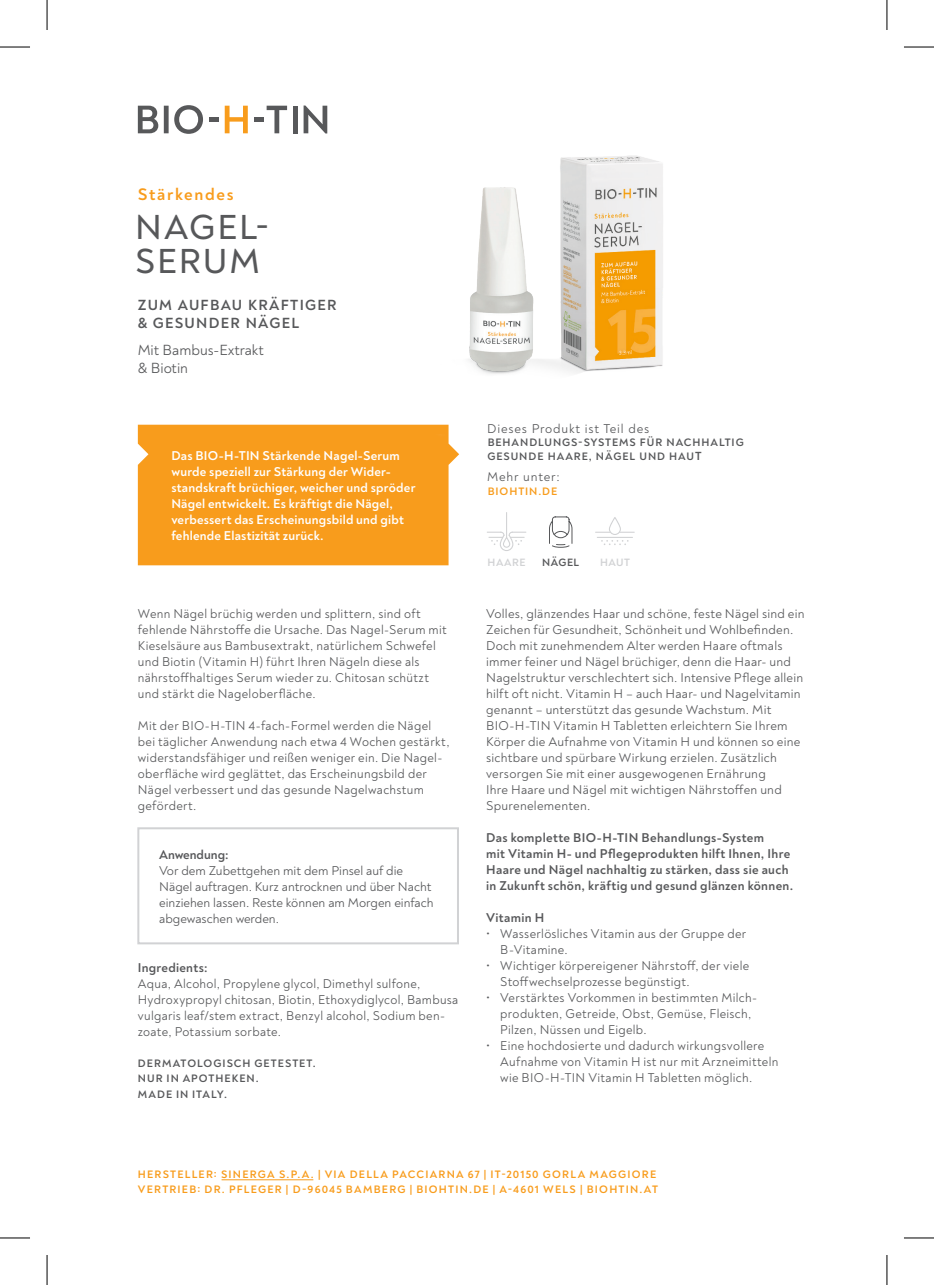
<style>
.page{position:relative;width:934px;height:1285px;background:#fff}
.page>*{position:absolute;margin:0;border:0;box-sizing:border-box;transform-origin:0 0}
.t1{font:500 35.4px/34px "Noah";letter-spacing:.055em;color:#57585a}
.t2{font:700 17px "Noah";letter-spacing:.1em;color:#f89c1c}
.t3{font:700 15px/18px "Noah";letter-spacing:.085em;color:#57585a}
.t4{font:15px/18px "Noah";color:#57585a}
.t5{font:13px/16px "Noah";letter-spacing:.02em;color:#57585a}
.t6{font:700 13px/16px "Noah";letter-spacing:.015em;color:#fff}
.t7{font:700 13px/16px "Noah";letter-spacing:.025em;color:#57585a}
.t8{font:13px/16px "Noah";color:#57585a}
.t9{font:13px "Noah";letter-spacing:.065em;color:#57585a}
.t10{font:700 13px "Noah";color:#57585a}
.t11{font:700 11px/15px "Noah";letter-spacing:.11em;color:#f89c1c}
.t12{font:700 11px/15.6px "Noah";letter-spacing:.085em;color:#57585a}
.t13{font:700 11px "Noah";letter-spacing:.085em;color:#f89c1c}
.t14{font:700 10.8px "Noah";letter-spacing:.05em;color:#d1d2d4}
.t15{font:700 10.8px "Noah";letter-spacing:.05em;color:#57585a}
.s1{font-size:12px}
</style>
<div class="page">
<div style="left:138px;top:425px;width:319px;height:140px;background:#f89c1c"></div>
<div style="left:254px;top:117px;width:9px;height:5px;background:#57585a"></div>
<div style="left:209px;top:117px;width:9px;height:5px;background:#57585a"></div>
<svg style="left:266px;top:106px;width:21px;height:27px"></svg>
<svg style="left:225px;top:106px;width:23px;height:27px"></svg>
<svg style="left:138px;top:105px;width:65px;height:29px"></svg>
<div style="left:292px;top:106px;width:5px;height:27px;background:#57585a"></div>
<svg style="left:303px;top:105px;width:24px;height:28px"></svg>
<svg style="left:487px;top:512px;width:39px;height:39px"></svg>
<svg style="left:549px;top:516px;width:23px;height:32px"></svg>
<svg style="left:595px;top:517px;width:39px;height:28px"></svg>
<div style="left:137px;top:827px;width:322px;height:117px;border:2px solid #d1d2d4"></div>
<hr style="left:221px;top:1179px;width:92px;height:1px;background:#f89c1c">
<img style="left:457px;top:155px;width:206px;height:302px">
<img style="left:414px;top:155px;width:164px;height:285px">
<hr style="left:0;top:47px;width:30px;height:1px;background:#000">
<hr style="left:903px;top:47px;width:30px;height:1px;background:#000">
<hr style="left:0;top:1237px;width:30px;height:1px;background:#000">
<hr style="left:903px;top:1237px;width:30px;height:1px;background:#000">
<hr style="left:47px;top:0;width:1px;height:30px;background:#000">
<hr style="left:47px;top:1255px;width:1px;height:30px;background:#000">
<hr style="left:886px;top:0;width:1px;height:30px;background:#000">
<hr style="left:886px;top:1255px;width:1px;height:30px;background:#000">
<h2 class="t2" style="left:138px;top:183px;width:97px">Stärkendes</h2>
<h1 class="t1" style="left:135px;top:210px;width:136px">NAGEL-<br>SERUM</h1>
<p class="t3" style="left:138px;top:296px;width:200px">ZUM AUFBAU KRÄFTIGER &amp; GESUNDER NÄGEL</p>
<p class="t4" style="left:138px;top:341px;width:127px">Mit Bambus-Extrakt &amp; Biotin</p>
<p class="t6" style="left:171px;top:447px;width:245px">Das BIO-H-TIN Stärkende Nagel-Serum wurde speziell zur Stärkung der Wider&shy;standskraft brüchiger, weicher und spröder Nägel entwickelt. Es kräftigt die Nägel, verbessert das Erscheinungsbild und gibt fehlende Elastizität zurück.</p>
<p class="t5" style="left:138px;top:605px;width:310px">Wenn Nägel brüchig werden und splittern, sind oft fehlende Nährstoffe die Ursache. Das Nagel-Serum mit Kieselsäure aus Bambusextrakt, natürlichem Schwefel und Biotin (Vitamin H) führt Ihren Nägeln diese als nährstoffhaltiges Serum wieder zu. Chitosan schützt und stärkt die Nageloberfläche.</p>
<p class="t5" style="left:138px;top:717px;width:313px">Mit der BIO-H-TIN 4-fach-Formel werden die Nägel bei täglicher Anwendung nach etwa 4 Wochen gestärkt, widerstandsfähiger und reißen weniger ein. Die Nagel&shy;oberfläche wird geglättet, das Erscheinungsbild der Nägel verbessert und das gesunde Nagelwachstum gefördert.</p>
<p class="t10" style="left:159px;top:846px;width:71px">Anwendung:</p>
<p class="t8" style="left:159px;top:862px;width:276px">Vor dem Zubettgehen mit dem Pinsel auf die Nägel auftragen. Kurz antrocknen und über Nacht einziehen lassen. Reste können am Morgen einfach abgewaschen werden.</p>
<p class="t7" style="left:138px;top:959px;width:71px">Ingredients:</p>
<p class="t5" style="left:138px;top:975px;width:322px">Aqua, Alcohol, Propylene glycol, Dimethyl sulfone, Hydroxypropyl chitosan, Biotin, Ethoxydiglycol, Bambusa vulgaris leaf/stem extract, Benzyl alcohol, Sodium ben&shy;zoate, Potassium sorbate.</p>
<p class="t12" style="left:138px;top:1055px;width:179px">DERMATOLOGISCH GETESTET.<br>NUR IN APOTHEKEN.<br>MADE IN ITALY.</p>
<p class="t9" style="left:487px;top:421px;width:163px">Dieses Produkt ist Teil des</p>
<p class="t12" style="left:487px;top:435px;width:257px;line-height:14.2px">BEHANDLUNGS-SYSTEMS FÜR NACHHALTIG<br>GESUNDE HAARE, NÄGEL UND HAU<span class="s1">T</span></p>
<p class="t9" style="left:487px;top:469px;width:74px">Mehr unter:</p>
<p class="t13" style="left:487px;top:484px;width:71px">BIOHTIN.DE</p>
<p class="t14" style="left:487px;top:555px;width:39px">HAARE</p>
<p class="t15" style="left:542px;top:555px;width:39px">NÄGEL</p>
<p class="t14" style="left:599px;top:555px;width:32px">HAUT</p>
<p class="t5" style="left:486px;top:605px;width:320px">Volles, glänzendes Haar und schöne, feste Nägel sind ein Zeichen für Gesundheit, Schönheit und Wohlbefinden.<br>Doch mit zunehmendem Alter werden Haare oftmals immer feiner und Nägel brüchiger, denn die Haar- und Nagelstruktur verschlechtert sich. Intensive Pflege allein hilft oft nicht. Vitamin H – auch Haar- und Nagelvitamin genannt – unterstützt das gesunde Wachstum. Mit BIO-H-TIN Vitamin H Tabletten erleichtern Sie Ihrem Körper die Aufnahme von Vitamin H und können so eine sichtbare und spürbare Wirkung erzielen. Zusätzlich versorgen Sie mit einer ausgewogenen Ernährung<br>Ihre Haare und Nägel mit wichtigen Nährstoffen und Spurenelementen.</p>
<p class="t7" style="left:486px;top:829px;width:308px">Das komplette BIO-H-TIN Behandlungs-System<br>mit Vitamin H- und Pflegeprodukten hilft Ihnen, Ihre Haare und Nägel nachhaltig zu stärken, dass sie auch in Zukunft schön, kräftig und gesund glänzen können.</p>
<p class="t7" style="left:486px;top:909px;width:60px">Vitamin H</p>
<p class="t5" style="left:500px;top:925px;width:247px;text-indent:-14px">• Wasserlösliches Vitamin aus der Gruppe der<br>B-Vitamine.</p>
<p class="t5" style="left:500px;top:957px;width:250px;text-indent:-14px">• Wichtiger körpereigener Nährstoff, der viele<br>Stoffwechselprozesse begünstigt.</p>
<p class="t5" style="left:500px;top:989px;width:258px;text-indent:-14px">• Verstärktes Vorkommen in bestimmten Milch&shy;produkten, Getreide, Obst, Gemüse, Fleisch,<br>Pilzen, Nüssen und Eigelb.</p>
<p class="t5" style="left:500px;top:1037px;width:279px;text-indent:-14px">• Eine hochdosierte und dadurch wirkungsvollere<br>Aufnahme von Vitamin H ist nur mit Arzneimitteln wie BIO-H-TIN Vitamin H Tabletten möglich.</p>
<p class="t11" style="left:138px;top:1166px;width:521px">HERSTELLER: SINERGA S.P.A. | VIA DELLA PACCIARNA 67 | IT-20150 GORLA MAGGIORE<br>VERTRIEB: DR. PFLEGER | D-96045 BAMBERG | BIOHTIN.DE | A-4601 WELS | BIOHTIN.AT</p>
</div>
